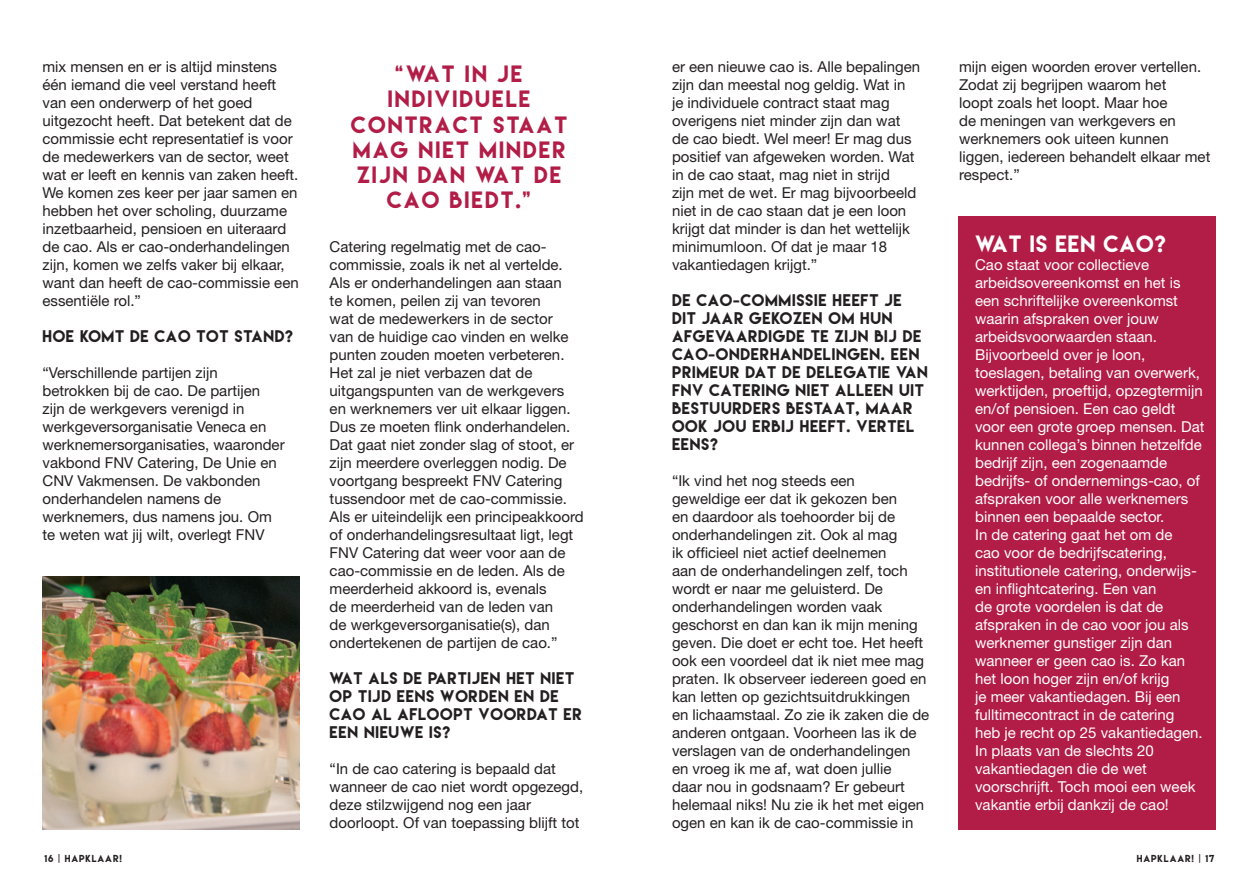
<style>
.page{position:relative;width:1259px;height:893px;background:#fff}
.page>*{position:absolute;margin:0;border:0;box-sizing:border-box;transform-origin:0 0}
.Streamer{font:21px/25.2px "Lemon Milk";letter-spacing:.1em;color:#b21d47;text-align:center}
.Tussenkop{font:21px "Lemon Milk";letter-spacing:.05em;color:#fff}
.Tekst{font:15px/18px "Helvetica Neue";color:#231f20}
.Tekst-2{font:15px/18px "Helvetica Neue";color:#fff}
.Tussenkop-2{font:15px/18px "Lemon Milk";letter-spacing:.05em;color:#231f20}
.t1{font:9px "Lemon Milk";letter-spacing:.1em;color:#231f20}
</style>
<div class="page">
<div style="left:958px;top:216px;width:258px;height:613px;background:#b21d47"></div>
<img style="left:43px;top:576px;width:257px;height:253px">
<p class="Tekst" style="left:43px;top:57px;width:258px">mix mensen en er is altijd minstens één iemand die veel verstand heeft van een onderwerp of het goed uitgezocht heeft. Dat betekent dat de commissie echt representatief is voor de medewerkers van de sector, weet wat er leeft en kennis van zaken heeft.<br>We komen zes keer per jaar samen en hebben het over scholing, duurzame inzetbaarheid, pensioen en uiteraard de cao. Als er cao-onderhandelingen zijn, komen we zelfs vaker bij elkaar, want dan heeft de cao-commissie een essentiële rol.”</p>
<p class="Tussenkop-2" style="left:43px;top:327px;width:252px">HOE KOMT DE CAO TOT STAND?</p>
<p class="Tekst" style="left:43px;top:363px;width:244px">“Verschillende partijen zijn betrokken bij de cao. De partijen zijn de werkgevers verenigd in werkgeversorganisatie Veneca en werknemersorganisaties, waaronder vakbond FNV Catering, De Unie en<br>CNV Vakmensen. De vakbonden onderhandelen namens de werknemers, dus namens jou. Om te weten wat jij wilt, overlegt FNV</p>
<p class="Streamer" style="left:351px;top:61px;width:218px">“WAT IN JE<br>INDIVIDUELE<br>CONTRACT STAAT<br>MAG NIET MINDER<br>ZIJN DAN WAT DE<br>CAO BIEDT.”</p>
<p class="Tekst" style="left:330px;top:237px;width:255px">Catering regelmatig met de cao&shy;commissie, zoals ik net al vertelde.<br>Als er onderhandelingen aan staan<br>te komen, peilen zij van tevoren<br>wat de medewerkers in de sector<br>van de huidige cao vinden en welke punten zouden moeten verbeteren.<br>Het zal je niet verbazen dat de uitgangspunten van de werkgevers en werknemers ver uit elkaar liggen.<br>Dus ze moeten flink onderhandelen.<br>Dat gaat niet zonder slag of stoot, er zijn meerdere overleggen nodig. De voortgang bespreekt FNV Catering tussendoor met de cao-commissie.<br>Als er uiteindelijk een principeakkoord of onderhandelingsresultaat ligt, legt FNV Catering dat weer voor aan de cao-commissie en de leden. Als de meerderheid akkoord is, evenals<br>de meerderheid van de leden van<br>de werkgeversorganisatie(s), dan ondertekenen de partijen de cao.”</p>
<p class="Tussenkop-2" style="left:330px;top:669px;width:254px">WAT ALS DE PARTIJEN HET NIET<br>OP TIJD EENS WORDEN EN DE<br>CAO AL AFLOOPT VOORDAT ER<br>EEN NIEUWE IS?</p>
<p class="Tekst" style="left:330px;top:759px;width:255px">“In de cao catering is bepaald dat wanneer de cao niet wordt opgezegd, deze stilzwijgend nog een jaar doorloopt. Of van toepassing blijft tot</p>
<p class="Tekst" style="left:672px;top:57px;width:250px">er een nieuwe cao is. Alle bepalingen zijn dan meestal nog geldig. Wat in je individuele contract staat mag overigens niet minder zijn dan wat de cao biedt. Wel meer! Er mag dus positief van afgeweken worden. Wat in de cao staat, mag niet in strijd<br>zijn met de wet. Er mag bijvoorbeeld niet in de cao staan dat je een loon krijgt dat minder is dan het wettelijk minimumloon. Of dat je maar 18 vakantiedagen krijgt.”</p>
<p class="Tussenkop-2" style="left:672px;top:291px;width:257px">DE CAO-COMMISSIE HEEFT JE<br>DIT JAAR GEKOZEN OM HUN<br>AFGEVAARDIGDE TE ZIJN BIJ DE<br>CAO-ONDERHANDELINGEN. EEN<br>PRIMEUR DAT DE DELEGATIE VAN<br>FNV CATERING NIET ALLEEN UIT<br>BESTUURDERS BESTAAT, MAAR<br>OOK JOU ERBIJ HEEFT. VERTEL<br>EENS?</p>
<p class="Tekst" style="left:672px;top:471px;width:259px">“Ik vind het nog steeds een<br>geweldige eer dat ik gekozen ben<br>en daardoor als toehoorder bij de onderhandelingen zit. Ook al mag<br>ik officieel niet actief deelnemen<br>aan de onderhandelingen zelf, toch wordt er naar me geluisterd. De onderhandelingen worden vaak geschorst en dan kan ik mijn mening geven. Die doet er echt toe. Het heeft ook een voordeel dat ik niet mee mag praten. Ik observeer iedereen goed en kan letten op gezichtsuitdrukkingen en lichaamstaal. Zo zie ik zaken die de anderen ontgaan. Voorheen las ik de verslagen van de onderhandelingen en vroeg ik me af, wat doen jullie<br>daar nou in godsnaam? Er gebeurt helemaal niks! Nu zie ik het met eigen ogen en kan ik de cao-commissie in</p>
<p class="Tekst" style="left:959px;top:57px;width:253px">mijn eigen woorden erover vertellen.<br>Zodat zij begrijpen waarom het<br>loopt zoals het loopt. Maar hoe<br>de meningen van werkgevers en werknemers ook uiteen kunnen liggen, iedereen behandelt elkaar met respect.”</p>
<p class="Tussenkop" style="left:975px;top:229px;width:192px">WAT IS EEN CAO?</p>
<p class="Tekst-2" style="left:975px;top:255px;width:231px">Cao staat voor collectieve arbeidsovereenkomst en het is een schriftelijke overeenkomst waarin afspraken over jouw arbeidsvoorwaarden staan.<br>Bijvoorbeeld over je loon, toeslagen, betaling van overwerk, werktijden, proeftijd, opzegtermijn en/of pensioen. Een cao geldt voor een grote groep mensen. Dat kunnen collega’s binnen hetzelfde bedrijf zijn, een zogenaamde bedrijfs- of ondernemings-cao, of afspraken voor alle werknemers binnen een bepaalde sector.<br>In de catering gaat het om de<br>cao voor de bedrijfscatering, institutionele catering, onderwijs&shy;en inflightcatering. Een van<br>de grote voordelen is dat de afspraken in de cao voor jou als werknemer gunstiger zijn dan wanneer er geen cao is. Zo kan het loon hoger zijn en/of krijg<br>je meer vakantiedagen. Bij een fulltimecontract in de catering<br>heb je recht op 25 vakantiedagen.<br>In plaats van de slechts 20 vakantiedagen die de wet voorschrijft. Toch mooi een week vakantie erbij dankzij de cao!</p>
<p class="t1" style="left:44px;top:852px;width:79px">16 | HAPKLAAR!</p>
<p class="t1" style="left:1137px;top:852px;width:79px">HAPKLAAR! | 17</p>
</div>
